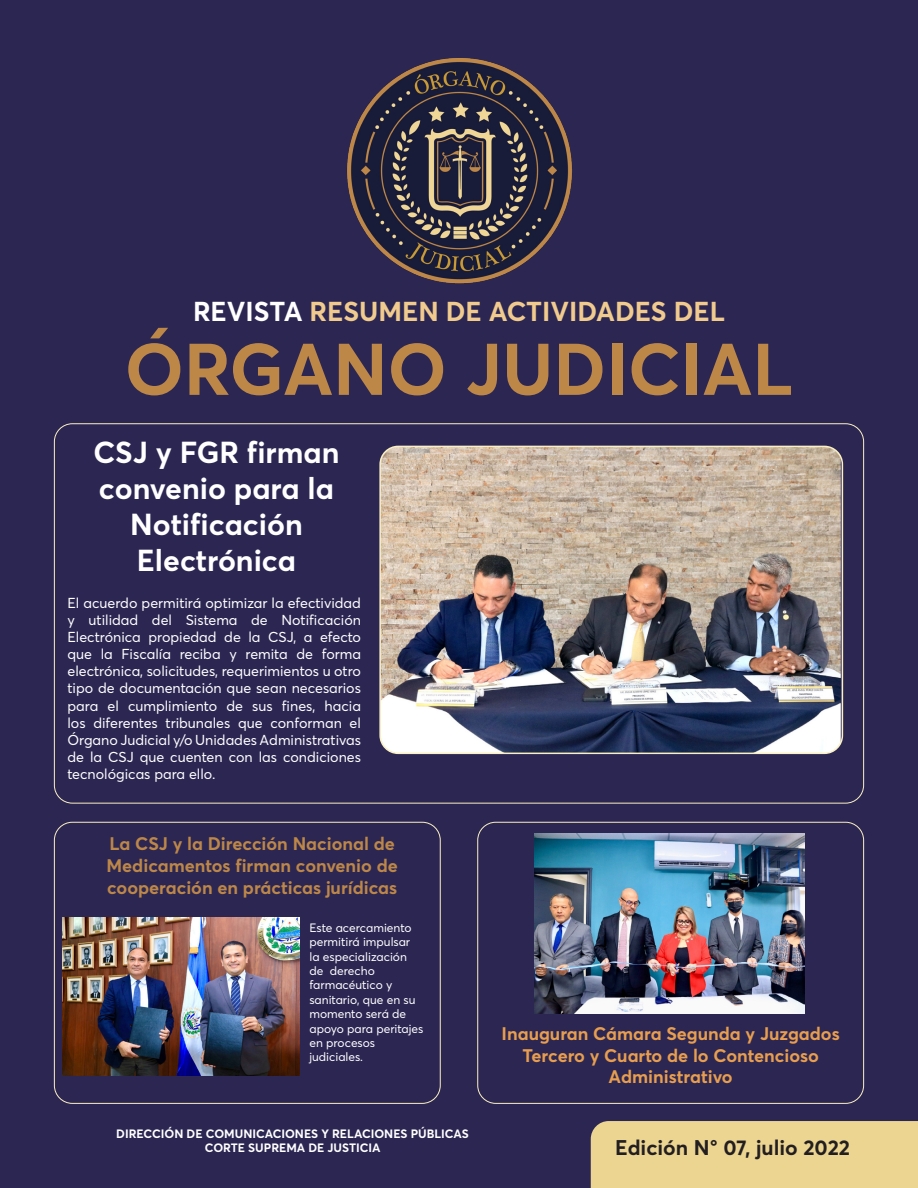
<style>
.page{position:relative;width:918px;height:1188px;background:#2c2653}
.page>*{position:absolute;margin:0;border:0;box-sizing:border-box;transform-origin:0 0}
.t1{font:700 72px "Averta";color:#bd8748}
.t2{font:700 30px/36px "Averta";color:#fff}
.t3{font:700 27px "Averta";color:#f1cb8e}
.t4{font:700 21px "Averta";color:#231f20}
.t5{font:700 18px/21.6px "Averta";color:#bd8748}
.t6{font:700 18px/21.6px "Averta";color:#e89e4e;text-align:center}
.t7{font:14.25px/17.1px "Averta Demo PE";color:#fff;text-align:justify}
.t8{font:12px/14.4px "Averta Demo PE";color:#fff}
.t9{font:700 12px "Averta";color:#fff}
.s1{color:#fff}
</style>
<div class="page">
<img style="left:347px;top:58px;width:225px;height:226px">
<div style="left:591px;top:1121px;width:327px;height:67px;background:#ecd491"></div>
<div style="left:477px;top:822px;width:387px;height:282px;border:1px solid #fbf0c2;border-radius:18px"></div>
<div style="left:54px;top:822px;width:387px;height:282px;border:1px solid #fbf0c2;border-radius:18px"></div>
<img style="left:382px;top:446px;width:459px;height:307px">
<div style="left:379px;top:446px;width:464px;height:308px;border:2px solid #fbf0c2;border-radius:18px"></div>
<img style="left:63px;top:918px;width:236px;height:157px">
<img style="left:535px;top:834px;width:270px;height:180px">
<h3 class="t3" style="left:193px;top:294px;width:533px"><span class="s1">REVISTA</span> RESUMEN DE ACTIVIDADES DEL</h3>
<h1 class="t1" style="left:125px;top:324px;width:670px">ÓRGANO JUDICIAL</h1>
<p class="t2" style="left:93px;top:434px;width:248px">CSJ y FGR firman convenio para la</p>
<p class="t2" style="left:130px;top:506px;width:174px">Notificación<br>Electrónica</p>
<p class="t7" style="left:68px;top:594px;width:295px">El acuerdo permitirá optimizar la efectividad y utilidad del Sistema de Notificación Electrónica propiedad de la CSJ, a efecto que la Fiscalía reciba y remita de forma electrónica, solicitudes, requerimientos u otro tipo de documentación que sean necesarios para el cumplimiento de sus fines, hacia los diferentes tribunales que conforman el Órgano Judicial y/o Unidades Administrativas de la CSJ que cuenten con las condiciones tecnológicas para ello.</p>
<p class="t5" style="left:106px;top:833px;width:293px">La CSJ y la Dirección Nacional de<br>Medicamentos firman convenio de cooperación en prácticas jurídicas</p>
<p class="t8" style="left:309px;top:920px;width:115px">Este acercamiento permitirá impulsar la especialización de derecho farmacéutico y sanitario, que en su momento será de apoyo para peritajes en procesos judiciales.</p>
<p class="t9" style="left:116px;top:1126px;width:354px">DIRECCIÓN DE COMUNICACIONES Y RELACIONES PÚBLICAS</p>
<p class="t9" style="left:205px;top:1140px;width:177px">CORTE SUPREMA DE JUSTICIA</p>
<p class="t6" style="left:502px;top:1023px;width:340px">Inauguran Cámara Segunda y Juzgados<br>Tercero y Cuarto de lo Contencioso<br>Administrativo</p>
<h3 class="t4" style="left:615px;top:1134px;width:236px">Edición N° 07, julio 2022</h3>
</div>
